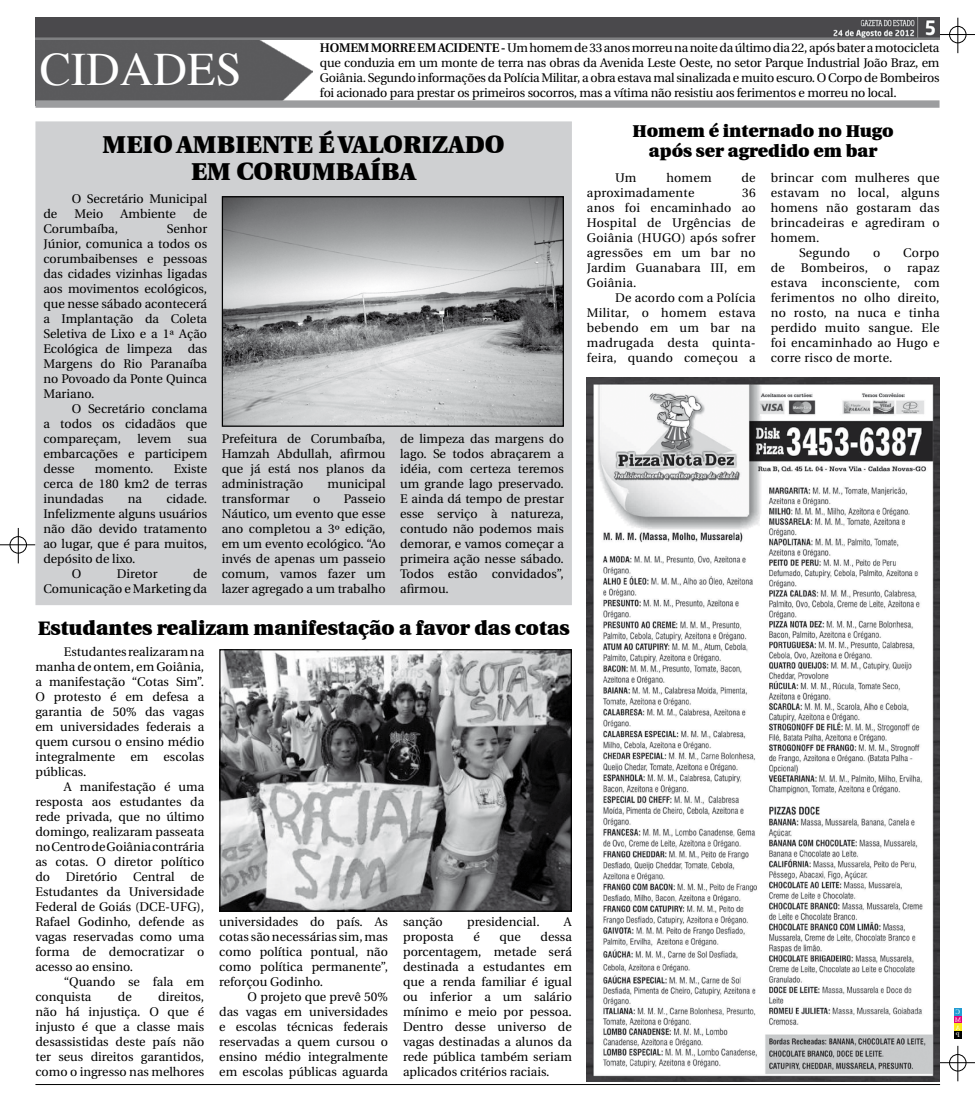
<style>
.page{position:relative;width:975px;height:1099px;background:#fff}
.page>*{position:absolute;margin:0;border:0;box-sizing:border-box;transform-origin:0 0}
.t1{font:47.5px "Times";color:#fff}
.t2{font:900 25px "Utopia";color:#000}
.t3{font:900 20px "Utopia";color:#000}
.t4{font:900 17.5px/20px "Utopia";color:#000;text-align:center}
.t5{font:12.5px/15px "Utopia";color:#000;text-align:justify}
.t6{font:12.5px "Utopia";letter-spacing:.02em;color:#000}
.s1{font-weight:600}
</style>
<div class="page">
<hr style="left:35px;top:1084px;width:905px;height:1px;background:#000">
<hr style="left:939px;top:34px;width:35px;height:1px;background:#000">
<hr style="left:957px;top:18px;width:1px;height:35px;background:#000">
<div style="left:949px;top:26px;width:17px;height:17px;border:1px solid #000;border-radius:50%"></div>
<hr style="left:939px;top:1062px;width:35px;height:1px;background:#000">
<hr style="left:957px;top:1045px;width:1px;height:36px;background:#000">
<div style="left:949px;top:1054px;width:17px;height:17px;border:1px solid #000;border-radius:50%"></div>
<div style="left:954px;top:1008px;width:7px;height:7px;background:#219cd3"></div>
<div style="left:954px;top:1015px;width:7px;height:8px;background:#e20079"></div>
<div style="left:954px;top:1023px;width:7px;height:7px;background:#fcea1b"></div>
<div style="left:954px;top:1030px;width:7px;height:8px;background:#000"></div>
<hr style="left:0;top:544px;width:35px;height:1px;background:#000">
<hr style="left:18px;top:528px;width:1px;height:35px;background:#000">
<div style="left:10px;top:536px;width:17px;height:17px;border:1px solid #000;border-radius:50%"></div>
<div style="left:35px;top:121px;width:537px;height:484px;background:#cfd0d2;border:1px solid #cfd0d2"></div>
<img style="left:224px;top:198px;width:338px;height:227px">
<div style="left:222px;top:196px;width:342px;height:231px;border:1px solid #000"></div>
<img style="left:35px;top:40px;width:277px;height:60px">
<div style="left:35px;top:100px;width:904px;height:8px;background:#9c9d9f"></div>
<img style="left:35px;top:18px;width:904px;height:22px">
<img style="left:587px;top:378px;width:352px;height:703px">
<img style="left:221px;top:651px;width:349px;height:258px">
<div style="left:219px;top:649px;width:353px;height:262px;border:1px solid #000"></div>
<h1 class="t1" style="left:40px;top:42px;width:203px">CIDADES</h1>
<p class="t5" style="left:320px;top:40px;width:621px"><span class="s1">HOMEM MORRE EM ACIDENTE -</span> Um homem de 33 anos morreu na noite da último dia 22, após bater a motocicleta que conduzia em um monte de terra nas obras da Avenida Leste Oeste, no setor Parque Industrial João Braz, em Goiânia. Segundo informações da Polícia Militar, a obra estava mal sinalizada e muito escuro. O Corpo de Bombeiros foi acionado para prestar os primeiros socorros, mas a vítima não resistiu aos ferimentos e morreu no local.</p>
<h2 class="t2" style="left:103px;top:130px;width:40px">Meio</h2>
<h2 class="t2" style="left:177px;top:130px;width:19px">ambien</h2>
<h2 class="t2" style="left:280px;top:130px;width:120px">te é valori</h2>
<h2 class="t2" style="left:432px;top:130px;width:37px">zado</h2>
<h2 class="t2" style="left:191px;top:157px;width:83px">em Corumba</h2>
<h2 class="t2" style="left:370px;top:157px;width:29px">íba</h2>
<p class="t5" style="left:72px;top:192px;width:137px">O Secretário Municipal</p>
<p class="t5" style="left:43px;top:207px;width:15px">de</p>
<p class="t5" style="left:75px;top:207px;width:30px">Meio</p>
<p class="t5" style="left:120px;top:207px;width:57px">Ambiente</p>
<p class="t5" style="left:193px;top:207px;width:15px">de</p>
<p class="t5" style="left:43px;top:222px;width:76px">Corumbaíba,</p>
<p class="t5" style="left:43px;top:222px;width:165px;text-indent:123px">Senhor Júnior, comunica a todos os corumbaibenses e pessoas das cidades vizinhas ligadas aos movimentos ecológicos, que nesse sábado acontecerá a Implantação da Coleta Seletiva de Lixo e a 1ª Ação Ecológica de limpeza das Margens do Rio Paranaíba no Povoado da Ponte Quinca Mariano.</p>
<p class="t5" style="left:43px;top:402px;width:165px;text-indent:28px">O Secretário conclama a todos os cidadãos que compareçam,</p>
<p class="t5" style="left:137px;top:432px;width:36px">levem</p>
<p class="t5" style="left:43px;top:432px;width:165px;text-indent:144px">sua embarcações e participem desse</p>
<p class="t5" style="left:43px;top:462px;width:165px;text-indent:130px">Existe cerca de 180 km2 de terras inundadas</p>
<p class="t5" style="left:95px;top:462px;width:60px">momento.</p>
<p class="t5" style="left:128px;top:492px;width:16px">na</p>
<p class="t5" style="left:166px;top:492px;width:42px">cidade.</p>
<p class="t5" style="left:43px;top:507px;width:165px">Infelizmente alguns usuários</p>
<p class="t5" style="left:43px;top:522px;width:165px">não dão devido tratamento</p>
<p class="t5" style="left:43px;top:537px;width:165px">ao lugar, que é para muitos,</p>
<p class="t5" style="left:43px;top:552px;width:93px">depósito de lixo.</p>
<p class="t5" style="left:72px;top:567px;width:11px">O</p>
<p class="t5" style="left:117px;top:567px;width:42px">Diretor</p>
<p class="t5" style="left:43px;top:567px;width:165px;text-align:right">de<br>Comunicação e Marketing da</p>
<p class="t5" style="left:222px;top:432px;width:165px">Prefeitura de Corumbaíba, Hamzah Abdullah, afirmou que já está nos planos da administração</p>
<p class="t5" style="left:327px;top:477px;width:59px">municipal</p>
<p class="t5" style="left:222px;top:492px;width:69px">transformar</p>
<p class="t5" style="left:313px;top:492px;width:9px">o</p>
<p class="t5" style="left:222px;top:492px;width:165px;text-indent:122px">Passeio Náutico, um evento que esse ano completou a 3º edição, em um evento ecológico. “Ao invés de apenas um passeio comum, vamos fazer um lazer agregado a um trabalho</p>
<p class="t5" style="left:400px;top:432px;width:165px">de limpeza das margens do lago. Se todos abraçarem a idéia, com certeza teremos um grande lago preservado.<br>E ainda dá tempo de prestar esse serviço à natureza, contudo não podemos mais demorar, e vamos começar a primeira ação nesse sábado.<br>Todos estão convidados”, afirmou.</p>
<h3 class="t3" style="left:38px;top:616px;width:533px">Estudantes realizam manifestação a favor das cotas</h3>
<p class="t5" style="left:35px;top:644px;width:170px;text-indent:28px">Estudantes realizaram na manha de ontem, em Goiânia, a manifestação “Cotas Sim”.<br>O protesto é em defesa a garantia de 50% das vagas em universidades federais a quem cursou o ensino médio integralmente em escolas públicas.</p>
<p class="t5" style="left:35px;top:779px;width:170px;text-indent:28px">A manifestação é uma resposta aos estudantes da rede privada, que no último domingo, realizaram passeata no Centro de Goiânia contrária as cotas. O diretor político do Diretório Central de Estudantes da Universidade Federal de Goiás (DCE-UFG), Rafael Godinho, defende as vagas reservadas como uma forma de democratizar o acesso ao ensino.</p>
<p class="t5" style="left:35px;top:974px;width:170px;text-indent:28px">“Quando se fala em conquista</p>
<p class="t5" style="left:219px;top:914px;width:170px">universidades do país. As cotas são necessárias sim, mas como política pontual, não como política permanente”, reforçou Godinho.</p>
<p class="t5" style="left:219px;top:989px;width:170px;text-indent:28px">O projeto que prevê 50% das vagas em universidades e escolas técnicas federais reservadas a quem cursou o ensino médio integralmente em escolas públicas aguarda</p>
<p class="t5" style="left:403px;top:914px;width:41px">sanção</p>
<p class="t5" style="left:467px;top:914px;width:74px">presidencial.</p>
<p class="t5" style="left:564px;top:914px;width:9px">A</p>
<p class="t5" style="left:403px;top:929px;width:52px">proposta</p>
<p class="t5" style="left:473px;top:929px;width:8px">é</p>
<p class="t5" style="left:499px;top:929px;width:23px">que</p>
<p class="t5" style="left:403px;top:929px;width:170px;text-indent:137px">dessa porcentagem, metade será destinada a estudantes em que a renda familiar é igual ou inferior a um salário mínimo e meio por pessoa.<br>Dentro desse universo de vagas destinadas a alunos da rede pública também seriam aplicados critérios raciais.</p>
<p class="t5" style="left:35px;top:989px;width:170px;text-indent:123px">direitos, não há injustiça. O que é injusto é que a classe mais desassistidas deste país não ter seus direitos garantidos, como o ingresso nas melhores</p>
<p class="t5" style="left:118px;top:989px;width:15px">de</p>
<h3 class="t4" style="left:632px;top:121px;width:263px">Homem é internado no Hugo após ser agredido em bar</h3>
<p class="t5" style="left:615px;top:171px;width:23px">Um</p>
<p class="t5" style="left:666px;top:171px;width:47px">homem</p>
<p class="t5" style="left:741px;top:171px;width:16px">de</p>
<p class="t6" style="left:587px;top:186px;width:109px">aproximadamente</p>
<p class="t6" style="left:770px;top:171px;width:170px">brincar com mulheres que</p>
<p class="t6" style="left:770px;top:186px;width:170px">estavam no local, alguns</p>
<p class="t6" style="left:770px;top:201px;width:170px">homens não gostaram das</p>
<p class="t6" style="left:770px;top:216px;width:170px">brincadeiras e agrediram o</p>
<p class="t5" style="left:770px;top:231px;width:50px">homem.</p>
<p class="t6" style="left:799px;top:246px;width:53px">Segundo</p>
<p class="t5" style="left:873px;top:246px;width:9px">o</p>
<p class="t5" style="left:903px;top:246px;width:38px">Corpo</p>
<p class="t5" style="left:770px;top:261px;width:16px">de</p>
<p class="t6" style="left:800px;top:261px;width:69px">Bombeiros,</p>
<p class="t5" style="left:883px;top:261px;width:9px">o</p>
<p class="t5" style="left:587px;top:186px;width:170px;text-indent:155px">36 anos foi encaminhado ao Hospital de Urgências de Goiânia (HUGO) após sofrer agressões em um bar no Jardim Guanabara III, em Goiânia.</p>
<p class="t5" style="left:587px;top:291px;width:170px;text-indent:28px">De acordo com a Polícia Militar, o homem estava bebendo em um bar na madrugada desta quinta&shy;feira, quando começou a</p>
<p class="t5" style="left:770px;top:261px;width:170px;text-indent:136px">rapaz estava inconsciente, com ferimentos no olho direito, no rosto, na nuca e tinha perdido muito sangue. Ele foi encaminhado ao Hugo e corre risco de morte.</p>
</div>
